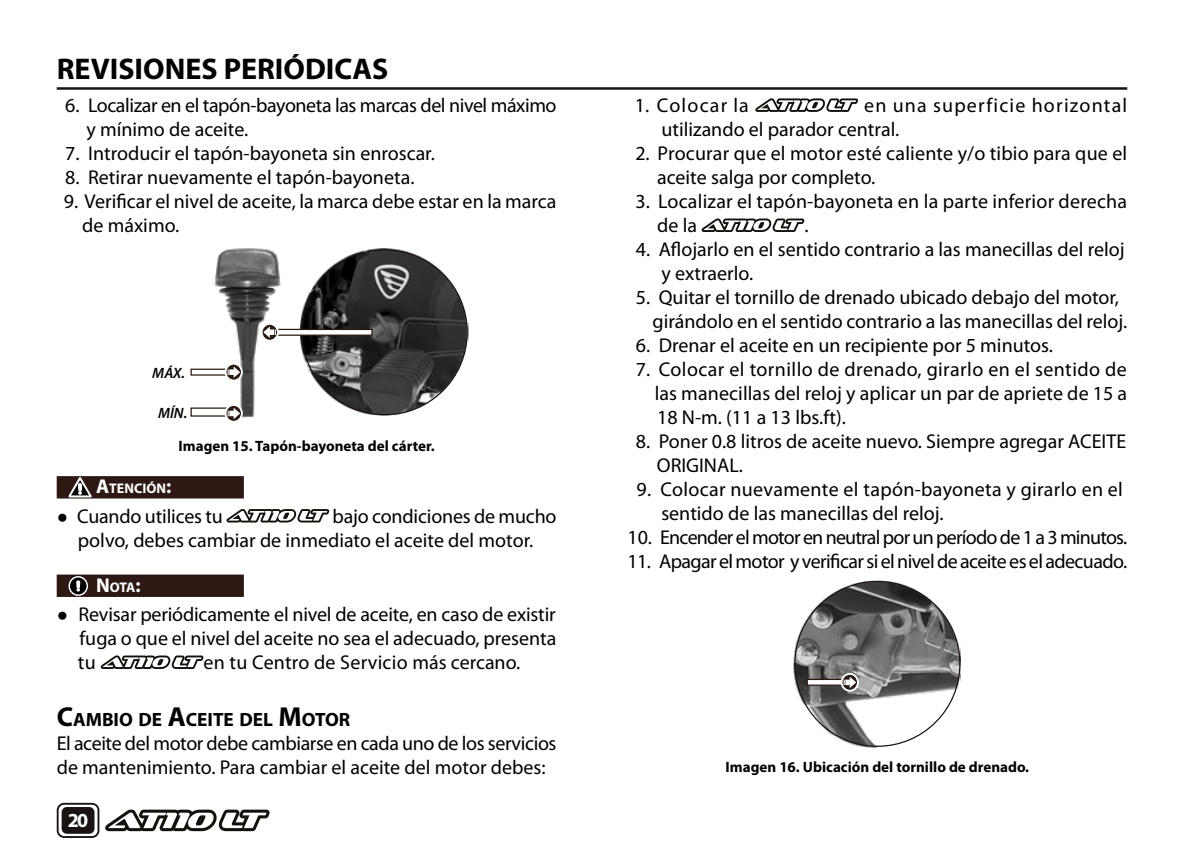
<style>
.page{position:relative;width:1184px;height:858px;background:#fff}
.page>*{position:absolute;margin:0;border:0;box-sizing:border-box;transform-origin:0 0}
.t1{font:700 30px "Myriad Pro";color:#020203}
.t2{font:20px/24px "Myriad Pro";color:#000}
.t3{font:20px/24px "Myriad Pro";letter-spacing:-.02em;color:#000}
.t4{font:20px "Myriad Pro";letter-spacing:-.03em;color:#000}
.t5{font:20px "Myriad Pro";letter-spacing:-.04em;color:#000}
.t6{font:20px "Myriad Pro";letter-spacing:.06em;color:#000}
.t7{font:700 20px "Myriad Pro";color:#fff}
.t8{font:700 19.25px "Myriad Pro";color:#000}
.t9{font:700 15px "Myriad Pro";color:#000}
.t10{font:italic 600 15px "Myriad Pro";color:#000}
.t11{font:700 14px "Myriad Pro";color:#fff}
.s1{font-size:20px}
.s2{font-family:"Arial";font-size:18.75px}
.s3{font-size:27.5px}
</style>
<div class="page">
<svg style="left:105px;top:809px;width:164px;height:22px"></svg>
<hr style="left:57px;top:87px;width:1070px;height:3px;background:#1a1413">
<svg style="left:57px;top:802px;width:42px;height:35px"></svg>
<div style="left:57px;top:476px;width:187px;height:22px;background:#2d1813;border:5px solid #2d1813"></div>
<svg style="left:68px;top:477px;width:24px;height:20px"></svg>
<svg style="left:226px;top:509px;width:103px;height:13px"></svg>
<div style="left:57px;top:574px;width:187px;height:23px;background:#2d1813;border:5px solid #2d1813"></div>
<svg style="left:69px;top:576px;width:18px;height:19px"></svg>
<div style="left:68px;top:576px;width:20px;height:20px;border:1px solid #fff;border-radius:50%"></div>
<svg style="left:76px;top:580px;width:4px;height:11px"></svg>
<svg style="left:100px;top:655px;width:103px;height:14px"></svg>
<svg style="left:755px;top:98px;width:103px;height:14px"></svg>
<svg style="left:701px;top:218px;width:103px;height:14px"></svg>
<img style="left:301px;top:249px;width:167px;height:166px">
<img style="left:213px;top:248px;width:69px;height:170px">
<div style="left:276px;top:328px;width:96px;height:8px;background:#fff;border:1px solid #2a1813"></div>
<div style="left:261px;top:324px;width:17px;height:17px;background:#fefefe;border-radius:50%"></div>
<div style="left:261px;top:323px;width:18px;height:18px;border:2px solid #fff;border-radius:50%"></div>
<svg style="left:263px;top:326px;width:13px;height:12px"></svg>
<div style="left:190px;top:368px;width:38px;height:8px;background:#fff;border:1px solid #2a1813"></div>
<div style="left:224px;top:363px;width:19px;height:18px;border:2px solid #fff;border-radius:50%"></div>
<svg style="left:227px;top:366px;width:13px;height:12px"></svg>
<div style="left:224px;top:404px;width:19px;height:18px;border:2px solid #fff;border-radius:50%"></div>
<svg style="left:190px;top:407px;width:50px;height:12px"></svg>
<img style="left:794px;top:582px;width:166px;height:165px">
<div style="left:806px;top:678px;width:37px;height:8px;background:#fff;border:1px solid #2a1813"></div>
<div style="left:840px;top:673px;width:19px;height:18px;border:2px solid #fff;border-radius:50%"></div>
<svg style="left:843px;top:676px;width:13px;height:12px"></svg>
<h1 class="t1" style="left:57px;top:50px;width:333px">REVISIONES PERIÓDICAS</h1>
<p class="t3" style="left:86px;top:93px;width:471px;text-indent:-21px">6. Localizar en el tapón-bayoneta las marcas del nivel máximo y mínimo de aceite.</p>
<p class="t2" style="left:65px;top:141px;width:371px">7. Introducir el tapón-bayoneta sin enroscar.</p>
<p class="t2" style="left:65px;top:165px;width:351px">8. Retirar nuevamente el tapón-bayoneta.</p>
<p class="t2" style="left:82px;top:189px;width:476px;text-indent:-18px">9. Verificar el nivel de aceite, la marca debe estar en la marca de máximo.</p>
<p class="t10" style="left:152px;top:363px;width:34px">MÁX.</p>
<p class="t10" style="left:158px;top:403px;width:31px">MÍN.</p>
<p class="t9" style="left:179px;top:436px;width:257px">Imagen 15. Tapón-bayoneta del cárter.</p>
<p class="t11" style="left:96px;top:479px;width:77px"><span class="s1">A</span>TENCIÓN<span class="s1">:</span></p>
<p class="t2" style="left:57px;top:503px;width:168px"><span class="s2">●</span> Cuando utilices tu</p>
<p class="t2" style="left:78px;top:503px;width:480px;text-indent:255px">bajo condiciones de mucho polvo, debes cambiar de inmediato el aceite del motor.</p>
<p class="t11" style="left:96px;top:578px;width:46px"><span class="s1">N</span> OTA<span class="s1">:</span></p>
<p class="t2" style="left:78px;top:602px;width:480px;text-align:justify;text-indent:-21px"><span class="s2">●</span> Revisar periódicamente el nivel de aceite, en caso de existir fuga o que el nivel del aceite no sea el adecuado, presenta tu</p>
<p class="t2" style="left:204px;top:650px;width:318px">en tu Centro de Servicio más cercano.</p>
<p class="t8" style="left:57px;top:707px;width:295px"><span class="s3">C</span>AMBIO DE <span class="s3">A</span>CEITE DEL <span class="s3">M</span>OTOR</p>
<p class="t3" style="left:57px;top:731px;width:501px">El aceite del motor debe cambiarse en cada uno de los servicios de mantenimiento. Para cambiar el aceite del motor debes:</p>
<p class="t7" style="left:68px;top:807px;width:22px">20</p>
<p class="t2" style="left:661px;top:93px;width:467px;text-indent:203px">en una superficie horizontal utilizando el parador central.</p>
<p class="t2" style="left:657px;top:141px;width:471px;text-indent:-22px">2. Procurar que el motor esté caliente y/o tibio para que el aceite salga por completo.</p>
<p class="t2" style="left:657px;top:189px;width:471px;text-indent:-22px">3. Localizar el tapón-bayoneta en la parte inferior derecha de la</p>
<p class="t2" style="left:804px;top:213px;width:6px">.</p>
<p class="t2" style="left:661px;top:237px;width:465px;text-indent:-25px">4. Aflojarlo en el sentido contrario a las manecillas del reloj y extraerlo.</p>
<p class="t2" style="left:652px;top:285px;width:476px;text-indent:-17px">5. Quitar el tornillo de drenado ubicado debajo del motor, girándolo en el sentido contrario a las manecillas del reloj.</p>
<p class="t2" style="left:636px;top:333px;width:419px">6. Drenar el aceite en un recipiente por 5 minutos.</p>
<p class="t2" style="left:655px;top:357px;width:474px;text-align:justify;text-indent:-19px">7. Colocar el tornillo de drenado, girarlo en el sentido de las manecillas del reloj y aplicar un par de apriete de 15 a 18 N-m. (11 a 13 lbs.ft).</p>
<p class="t2" style="left:657px;top:429px;width:471px;text-indent:-21px">8. Poner 0.8 litros de aceite nuevo. Siempre agregar ACEITE<br>ORIGINAL.</p>
<p class="t2" style="left:661px;top:477px;width:463px;text-indent:-25px">9. Colocar nuevamente el tapón-bayoneta y girarlo en el sentido de las manecillas del reloj.</p>
<p class="t5" style="left:627px;top:525px;width:501px">10. Encender el motor en neutral por un período de 1 a 3 minutos.</p>
<p class="t4" style="left:627px;top:549px;width:501px">11. Apagar el motor y verificar si el nivel de aceite es el adecuado.</p>
<p class="t6" style="left:635px;top:93px;width:115px">1. Colocar la</p>
<p class="t9" style="left:725px;top:756px;width:305px">Imagen 16. Ubicación del tornillo de drenado.</p>
</div>
